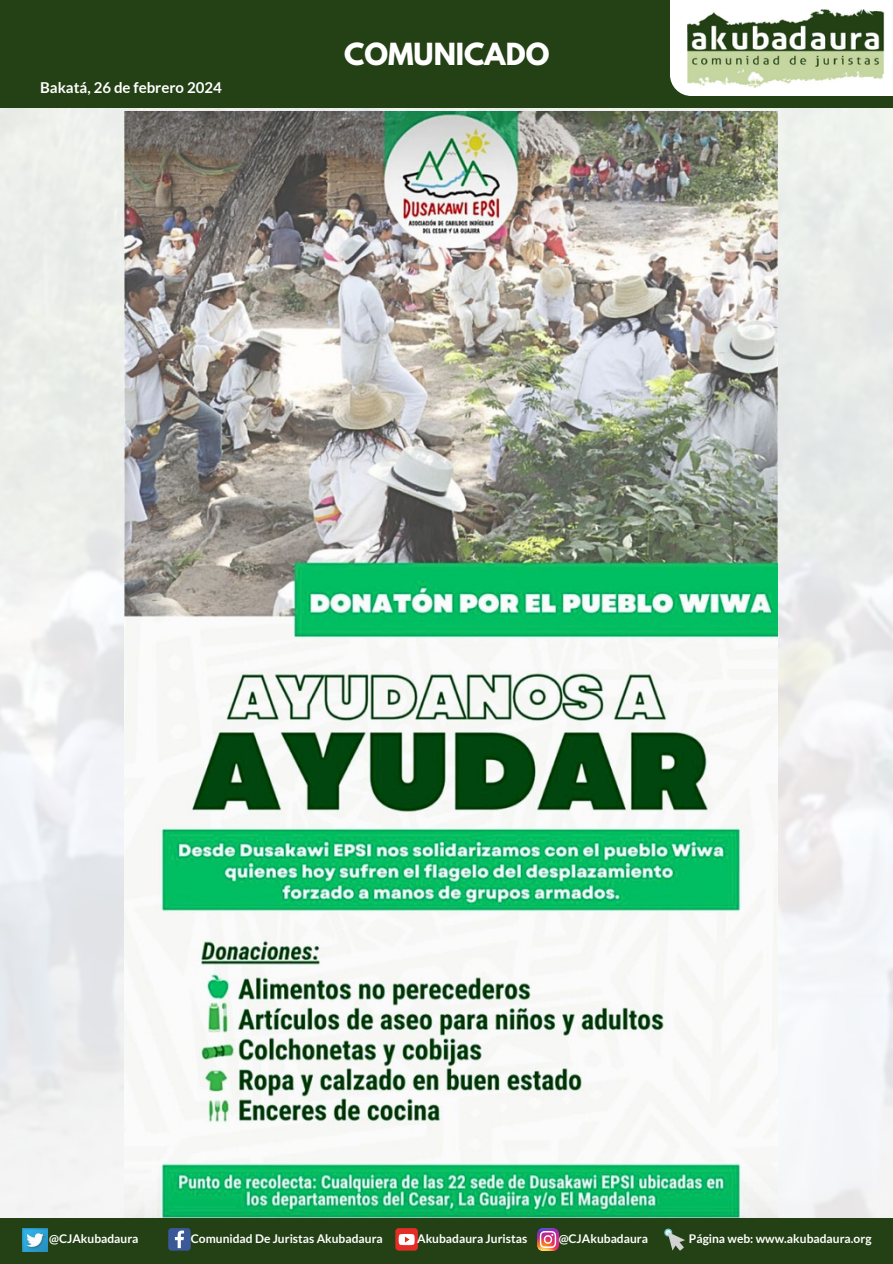
<style>
.page{position:relative;width:893px;height:1264px;background:#fff}
.page>*{position:absolute;margin:0;border:0;box-sizing:border-box;transform-origin:0 0}
.t1{font:700 27px "League Spartan";color:#fff}
.t2{font:700 15px "Lato";color:#fff}
.t3{font:700 12px "Lato";color:#fff}
</style>
<div class="page">
<img style="left:0;top:108px;width:892px;height:1110px">
<img style="left:124px;top:111px;width:653px;height:1107px">
<div style="left:0;top:1218px;width:892px;height:45px;background:#234115"></div>
<div style="left:0;top:0;width:892px;height:108px;background:#234115"></div>
<div style="left:670px;top:0;width:222px;height:96px;background:#fff"></div>
<img style="left:687px;top:9px;width:198px;height:78px">
<svg style="left:168px;top:1228px;width:23px;height:22px"></svg>
<div style="left:395px;top:1228px;width:23px;height:22px;background:#e52d27;border-radius:3px"></div>
<svg style="left:398px;top:1234px;width:16px;height:10px"></svg>
<img style="left:537px;top:1228px;width:21px;height:21px">
<img style="left:22px;top:1228px;width:25px;height:23px">
<svg style="left:664px;top:1228px;width:21px;height:22px"></svg>
<p class="t2" style="left:40px;top:78px;width:183px">Bakatá, 26 de febrero 2024</p>
<p class="t1" style="left:344px;top:41px;width:207px">COMUNICADO</p>
<p class="t3" style="left:49px;top:1230px;width:91px">@CJAkubadaura</p>
<p class="t3" style="left:191px;top:1230px;width:193px">Comunidad De Juristas Akubadaura</p>
<p class="t3" style="left:417px;top:1230px;width:112px">Akubadaura Juristas</p>
<p class="t3" style="left:558px;top:1230px;width:91px">@CJAkubadaura</p>
<p class="t3" style="left:688px;top:1230px;width:184px">Página web: www.akubadaura.org</p>
</div>
